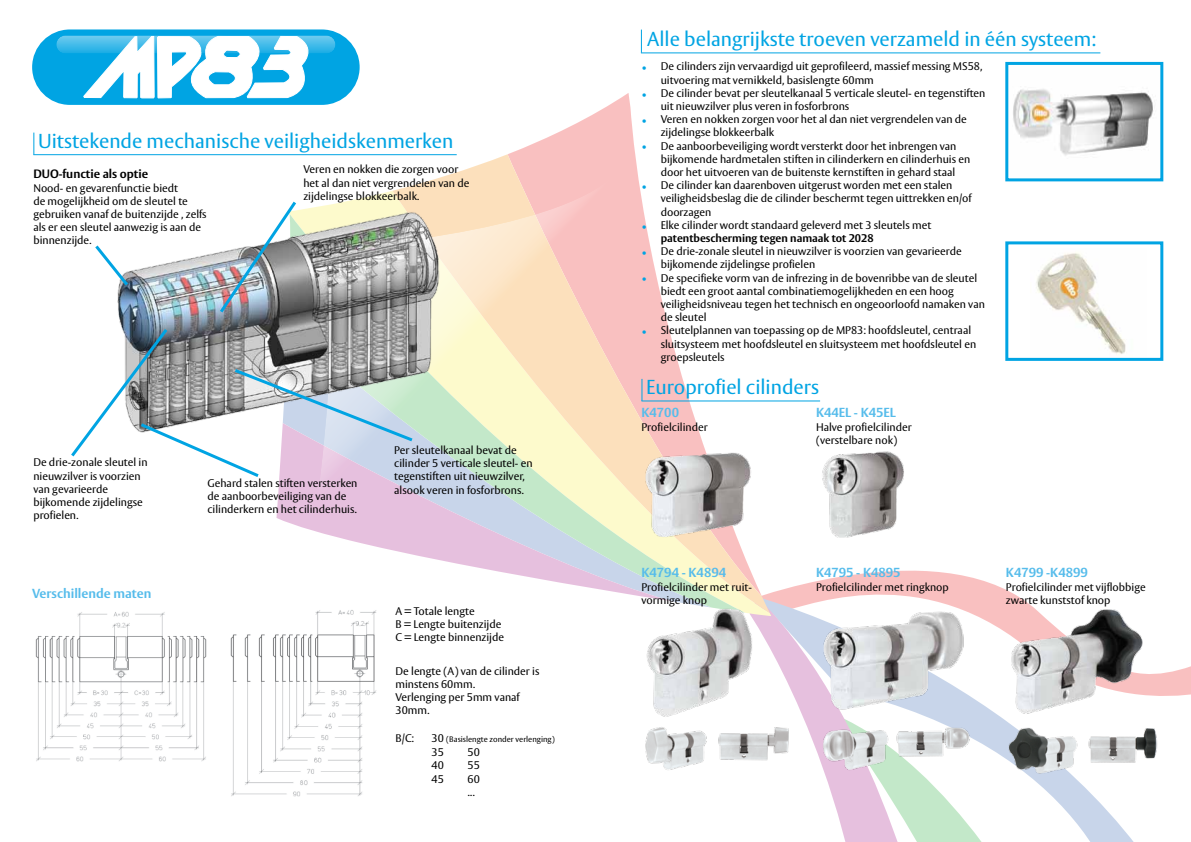
<style>
.page{position:relative;width:1191px;height:842px;background:#fff}
.page>*{position:absolute;margin:0;border:0;box-sizing:border-box;transform-origin:0 0}
.t1{font:20px "ASSA Vesta";color:#00a4e3}
.t2{font:700 13px "ASSA Vesta";color:#56bceb}
.t3{font:700 12px "ASSA Vesta";color:#000}
.t4{font:11px/13.2px "ASSA Vesta";color:#000}
.t5{font:700 11px "ASSA Vesta";color:#000}
.t6{font:11px "ASSA Vesta";color:#00a4e3}
.t7{font:8px "ASSA Vesta";color:#000}
.s1{font-size:11px}
</style>
<div class="page">
<svg style="left:771px;top:570px;width:420px;height:126px"></svg>
<svg style="left:931px;top:597px;width:233px;height:245px"></svg>
<svg style="left:931px;top:714px;width:105px;height:128px"></svg>
<svg style="left:760px;top:597px;width:171px;height:245px"></svg>
<svg style="left:509px;top:93px;width:126px;height:61px"></svg>
<svg style="left:276px;top:480px;width:12px;height:43px"></svg>
<svg style="left:392px;top:154px;width:377px;height:459px"></svg>
<svg style="left:288px;top:214px;width:457px;height:399px"></svg>
<svg style="left:317px;top:173px;width:298px;height:328px;background:#f3dfc9"></svg>
<hr style="left:33px;top:154px;width:424px;height:1px;background:#00a4e3">
<svg style="left:33px;top:133px;width:1px;height:22px"></svg>
<hr style="left:641px;top:52px;width:459px;height:1px;background:#00a4e3">
<svg style="left:641px;top:30px;width:1px;height:23px"></svg>
<hr style="left:641px;top:400px;width:179px;height:1px;background:#00a4e3">
<svg style="left:641px;top:379px;width:1px;height:22px"></svg>
<img style="left:117px;top:204px;width:369px;height:236px">
<svg style="left:95px;top:242px;width:36px;height:47px"></svg>
<img style="left:217px;top:201px;width:82px;height:115px">
<svg style="left:71px;top:326px;width:345px;height:154px"></svg>
<img style="left:35px;top:611px;width:172px;height:151px">
<img style="left:230px;top:606px;width:151px;height:191px">
<img style="left:822px;top:451px;width:82px;height:87px">
<img style="left:641px;top:445px;width:115px;height:96px">
<img style="left:641px;top:604px;width:119px;height:113px">
<img style="left:818px;top:607px;width:151px;height:108px">
<img style="left:1006px;top:605px;width:141px;height:111px">
<div style="left:32px;top:29px;width:328px;height:76px;background:#00a4e3;border-radius:38px"></div>
<svg style="left:56px;top:35px;width:279px;height:19px"></svg>
<svg style="left:83px;top:36px;width:236px;height:62px"></svg>
<img style="left:645px;top:727px;width:62px;height:43px">
<img style="left:818px;top:726px;width:73px;height:46px">
<img style="left:1006px;top:726px;width:74px;height:49px">
<img style="left:718px;top:726px;width:72px;height:35px">
<img style="left:896px;top:726px;width:74px;height:32px">
<img style="left:1085px;top:726px;width:74px;height:37px">
<img style="left:1013px;top:89px;width:140px;height:67px">
<div style="left:1005px;top:241px;width:158px;height:120px;border:3px solid #00a4e3"></div>
<div style="left:1005px;top:62px;width:158px;height:119px;border:3px solid #00a4e3"></div>
<img style="left:1036px;top:252px;width:90px;height:102px">
<h1 class="t1" style="left:38px;top:129px;width:417px">Uitstekende mechanische veiligheidskenmerken</h1>
<p class="t3" style="left:33px;top:167px;width:116px">DUO-functie als optie</p>
<p class="t4" style="left:33px;top:182px;width:175px">Nood- en gevarenfunctie biedt<br>de mogelijkheid om de sleutel te gebruiken vanaf de buitenzijde , zelfs als er een sleutel aanwezig is aan de binnenzijde.</p>
<p class="t4" style="left:303px;top:163px;width:167px">Veren en nokken die zorgen voor het al dan niet vergrendelen van de zijdelingse blokkeerbalk.</p>
<p class="t4" style="left:33px;top:456px;width:116px">De drie-zonale sleutel in nieuwzilver is voorzien van gevarieerde bijkomende zijdelingse profielen.</p>
<p class="t2" style="left:32px;top:585px;width:121px">Verschillende maten</p>
<p class="t4" style="left:207px;top:477px;width:152px">Gehard stalen stiften versterken de aanboorbeveiliging van de cilinderkern en het cilinderhuis.</p>
<p class="t4" style="left:394px;top:444px;width:140px">Per sleutelkanaal bevat de cilinder 5 verticale sleutel- en tegenstiften uit nieuwzilver, alsook veren in fosforbrons.</p>
<p class="t4" style="left:395px;top:605px;width:110px">A = Totale lengte<br>B = Lengte buitenzijde<br>C = Lengte binnenzijde</p>
<p class="t4" style="left:395px;top:664px;width:145px">De lengte (A) van de cilinder is minstens 60mm.<br>Verlenging per 5mm vanaf<br>30mm.</p>
<p class="t4" style="left:395px;top:732px;width:20px">B/C:</p>
<p class="t7" style="left:431px;top:734px;width:125px"><span class="s1">30</span> (Basislengte zonder verlenging)</p>
<p class="t4" style="left:431px;top:746px;width:14px">35</p>
<p class="t4" style="left:467px;top:746px;width:14px">50</p>
<p class="t4" style="left:431px;top:759px;width:14px">40</p>
<p class="t4" style="left:467px;top:759px;width:14px">55</p>
<p class="t4" style="left:431px;top:772px;width:14px">45</p>
<p class="t4" style="left:467px;top:772px;width:14px">60 ...</p>
<h1 class="t1" style="left:647px;top:27px;width:450px">Alle belangrijkste troeven verzameld in één systeem:</h1>
<p class="t4" style="left:660px;top:60px;width:326px">De cilinders zijn vervaardigd uit geprofileerd, massief messing MS58, uitvoering mat vernikkeld, basislengte 60mm<br>De cilinder bevat per sleutelkanaal 5 verticale sleutel- en tegenstiften uit nieuwzilver plus veren in fosforbrons<br>Veren en nokken zorgen voor het al dan niet vergrendelen van de zijdelingse blokkeerbalk<br>De aanboorbeveiliging wordt versterkt door het inbrengen van bijkomende hardmetalen stiften in cilinderkern en cilinderhuis en door het uitvoeren van de buitenste kernstiften in gehard staal<br>De cilinder kan daarenboven uitgerust worden met een stalen veiligheidsbeslag die de cilinder beschermt tegen uittrekken en/of doorzagen<br>Elke cilinder wordt standaard geleverd met 3 sleutels met</p>
<p class="t5" style="left:660px;top:231px;width:214px">patentbescherming tegen namaak tot 2028</p>
<p class="t4" style="left:660px;top:245px;width:326px">De drie-zonale sleutel in nieuwzilver is voorzien van gevarieerde bijkomende zijdelingse profielen<br>De specifieke vorm van de infrezing in de bovenribbe van de sleutel biedt een groot aantal combinatiemogelijkheden en een hoog veiligheidsniveau tegen het technisch en ongeoorloofd namaken van de sleutel<br>Sleutelplannen van toepassing op de MP83: hoofdsleutel, centraal sluitsysteem met hoofdsleutel en sluitsysteem met hoofdsleutel en groepsleutels</p>
<p class="t6" style="left:641px;top:61px;width:7px">•</p>
<p class="t6" style="left:641px;top:87px;width:7px">•</p>
<p class="t6" style="left:641px;top:114px;width:7px">•</p>
<p class="t6" style="left:641px;top:140px;width:7px">•</p>
<p class="t6" style="left:641px;top:180px;width:7px">•</p>
<p class="t6" style="left:641px;top:219px;width:7px">•</p>
<p class="t6" style="left:641px;top:246px;width:7px">•</p>
<p class="t6" style="left:641px;top:272px;width:7px">•</p>
<p class="t6" style="left:641px;top:325px;width:7px">•</p>
<h1 class="t1" style="left:646px;top:375px;width:174px">Europrofiel cilinders</h1>
<p class="t2" style="left:641px;top:405px;width:39px">K4700</p>
<p class="t4" style="left:641px;top:421px;width:68px">Profielcilinder</p>
<p class="t2" style="left:641px;top:565px;width:86px">K4794 - K4894</p>
<p class="t4" style="left:641px;top:581px;width:112px">Profielcilinder met ruit&shy;vormige knop</p>
<p class="t2" style="left:816px;top:405px;width:81px">K44EL - K45EL</p>
<p class="t4" style="left:816px;top:421px;width:97px">Halve profielcilinder (verstelbare nok)</p>
<p class="t2" style="left:816px;top:565px;width:86px">K4795 - K4895</p>
<p class="t4" style="left:816px;top:581px;width:134px">Profielcilinder met ringknop</p>
<p class="t2" style="left:1006px;top:565px;width:83px">K4799 -K4899</p>
<p class="t4" style="left:1006px;top:581px;width:141px">Profielcilinder met vijflobbige zwarte kunststof knop</p>
</div>
